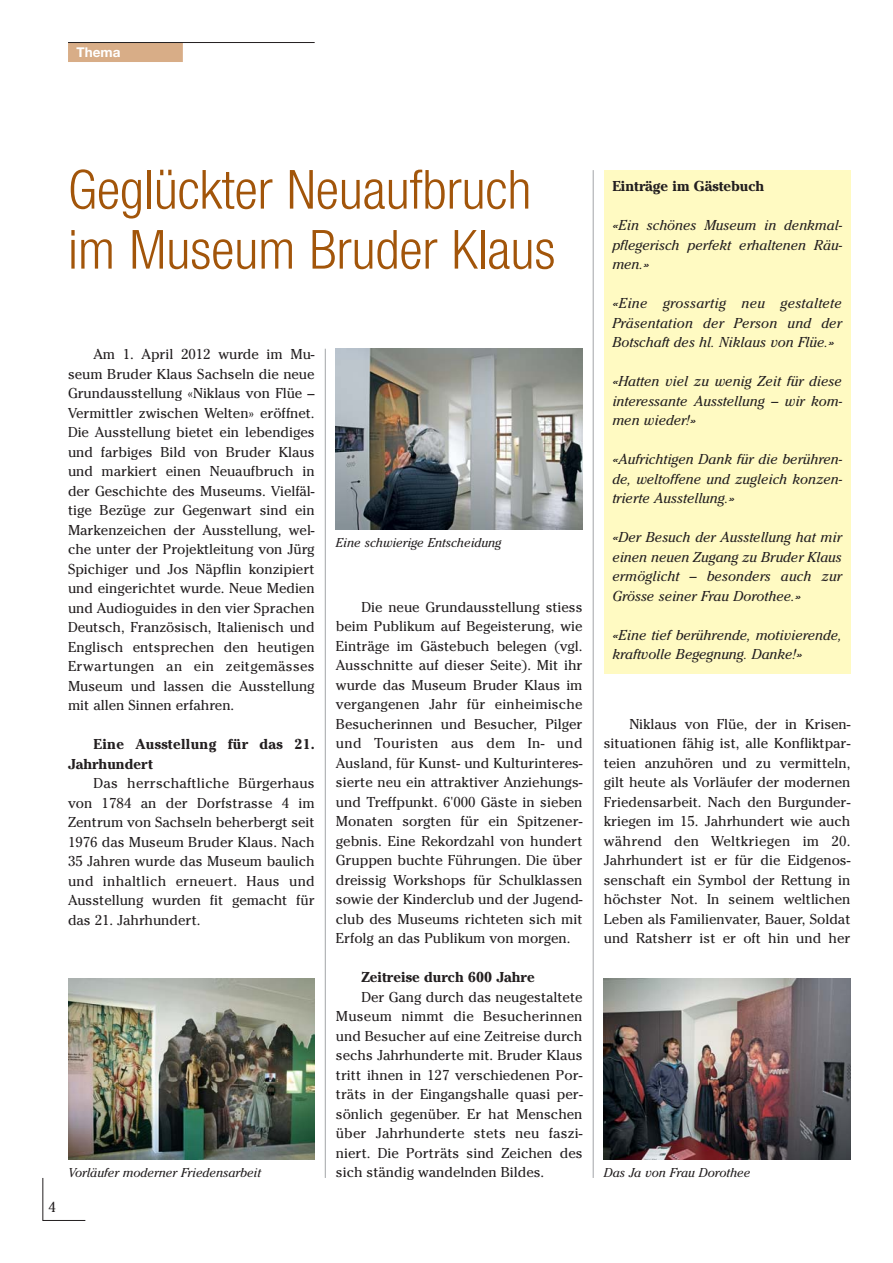
<style>
.page{position:relative;width:893px;height:1263px;background:#fff}
.page>*{position:absolute;margin:0;border:0;box-sizing:border-box;transform-origin:0 0}
.t1{font:300 condensed 54px/60px "Helvetica Neue";color:#a2550a}
.t2{font:14.25px/19.5px "Cheltenham";color:#231f20;text-align:justify}
.t3{font:italic 14.25px/19.5px "Cheltenham";color:#231f20;text-align:justify}
.t4{font:700 14.25px "Cheltenham";color:#231f20}
.t5{font:700 14.25px/19.5px "Cheltenham";letter-spacing:.02em;color:#231f20}
.t6{font:700 13.5px "Helvetica Neue";color:#fff}
.t7{font:italic 12.75px "Cheltenham";color:#231f20}
</style>
<div class="page">
<svg style="left:42px;top:1178px;width:44px;height:43px"></svg>
<div style="left:68px;top:43px;width:115px;height:19px;background:#d8ad87"></div>
<hr style="left:68px;top:42px;width:247px;height:1px;background:#231f20">
<hr style="left:325px;top:349px;width:1px;height:829px;background:#a7a9ac">
<hr style="left:593px;top:170px;width:1px;height:1008px;background:#a7a9ac">
<img style="left:68px;top:978px;width:247px;height:181px">
<div style="left:604px;top:170px;width:246px;height:504px;background:#fffac2"></div>
<img style="left:336px;top:349px;width:247px;height:180px">
<img style="left:604px;top:978px;width:246px;height:181px">
<p class="t6" style="left:77px;top:47px;width:45px">Thema</p>
<h1 class="t1" style="left:68px;top:164px;width:489px">Geglückter Neuaufbruch im Museum Bruder Klaus</h1>
<p class="t2" style="left:68px;top:346px;width:248px;text-indent:26px">Am 1. April 2012 wurde im Mu&shy;seum Bruder Klaus Sachseln die neue Grundausstellung «Niklaus von Flüe – Vermittler zwischen Welten» eröffnet.<br>Die Ausstellung bietet ein lebendiges und farbiges Bild von Bruder Klaus und markiert einen Neuaufbruch in der Geschichte des Museums. Vielfäl&shy;tige Bezüge zur Gegenwart sind ein Markenzeichen der Ausstellung, wel&shy;che unter der Projektleitung von Jürg Spichiger und Jos Näpflin konzipiert und eingerichtet wurde. Neue Medien und Audioguides in den vier Sprachen Deutsch, Französisch, Italienisch und Englisch entsprechen den heutigen Erwartungen an ein zeitgemässes Museum und lassen die Ausstellung mit allen Sinnen erfahren.</p>
<p class="t5" style="left:68px;top:736px;width:248px;text-indent:26px">Eine Ausstellung für das 21.<br>Jahrhundert</p>
<p class="t2" style="left:68px;top:775px;width:248px;text-indent:26px">Das herrschaftliche Bürgerhaus von 1784 an der Dorfstrasse 4 im Zentrum von Sachseln beherbergt seit 1976 das Museum Bruder Klaus. Nach 35 Jahren wurde das Museum baulich und inhaltlich erneuert. Haus und Ausstellung wurden fit gemacht für das 21. Jahrhundert.</p>
<p class="t2" style="left:49px;top:1199px;width:9px">4</p>
<p class="t7" style="left:68px;top:1168px;width:194px">Vorläufer moderner Friedensarbeit</p>
<p class="t7" style="left:336px;top:538px;width:167px">Eine schwierige Entscheidung</p>
<p class="t2" style="left:336px;top:599px;width:248px;text-indent:26px">Die neue Grundausstellung stiess beim Publikum auf Begeisterung, wie Einträge im Gästebuch belegen (vgl.<br>Ausschnitte auf dieser Seite). Mit ihr wurde das Museum Bruder Klaus im vergangenen Jahr für einheimische Besucherinnen und Besucher, Pilger und Touristen aus dem In- und Ausland, für Kunst- und Kulturinteres&shy;sierte neu ein attraktiver Anziehungs&shy;und Treffpunkt. 6'000 Gäste in sieben Monaten sorgten für ein Spitzener&shy;gebnis. Eine Rekordzahl von hundert Gruppen buchte Führungen. Die über dreissig Workshops für Schulklassen sowie der Kinderclub und der Jugend&shy;club des Museums richteten sich mit Erfolg an das Publikum von morgen.</p>
<p class="t4" style="left:361px;top:972px;width:175px">Zeitreise durch 600 Jahre</p>
<p class="t2" style="left:336px;top:989px;width:248px;text-indent:26px">Der Gang durch das neugestaltete Museum nimmt die Besucherinnen und Besucher auf eine Zeitreise durch sechs Jahrhunderte mit. Bruder Klaus tritt ihnen in 127 verschiedenen Por&shy;träts in der Eingangshalle quasi per&shy;sönlich gegenüber. Er hat Menschen über Jahrhunderte stets neu faszi&shy;niert. Die Porträts sind Zeichen des sich ständig wandelnden Bildes.</p>
<p class="t4" style="left:612px;top:181px;width:154px">Einträge im Gästebuch</p>
<p class="t3" style="left:612px;top:217px;width:231px">«Ein schönes Museum in denkmal&shy;pflegerisch perfekt erhaltenen Räu&shy;men.»</p>
<p class="t3" style="left:612px;top:295px;width:231px">«Eine grossartig neu gestaltete Präsentation der Person und der Botschaft des hl. Niklaus von Flüe.»</p>
<p class="t3" style="left:612px;top:373px;width:231px">«Hatten viel zu wenig Zeit für diese interessante Ausstellung – wir kom&shy;men wieder!»</p>
<p class="t3" style="left:612px;top:451px;width:231px">«Aufrichtigen Dank für die berühren&shy;de, weltoffene und zugleich konzen&shy;trierte Ausstellung.»</p>
<p class="t3" style="left:612px;top:529px;width:231px">«Der Besuch der Ausstellung hat mir einen neuen Zugang zu Bruder Klaus ermöglicht – besonders auch zur Grösse seiner Frau Dorothee.»</p>
<p class="t3" style="left:612px;top:626px;width:231px">«Eine tief berührende, motivierende, kraftvolle Begegnung. Danke!»</p>
<p class="t2" style="left:604px;top:715px;width:248px;text-indent:26px">Niklaus von Flüe, der in Krisen&shy;situationen fähig ist, alle Konfliktpar&shy;teien anzuhören und zu vermitteln, gilt heute als Vorläufer der modernen Friedensarbeit. Nach den Burgunder&shy;kriegen im 15. Jahrhundert wie auch während den Weltkriegen im 20.<br>Jahrhundert ist er für die Eidgenos&shy;senschaft ein Symbol der Rettung in höchster Not. In seinem weltlichen Leben als Familienvater, Bauer, Soldat und Ratsherr ist er oft hin und her</p>
<p class="t7" style="left:604px;top:1168px;width:148px">Das Ja von Frau Dorothee</p>
</div>
